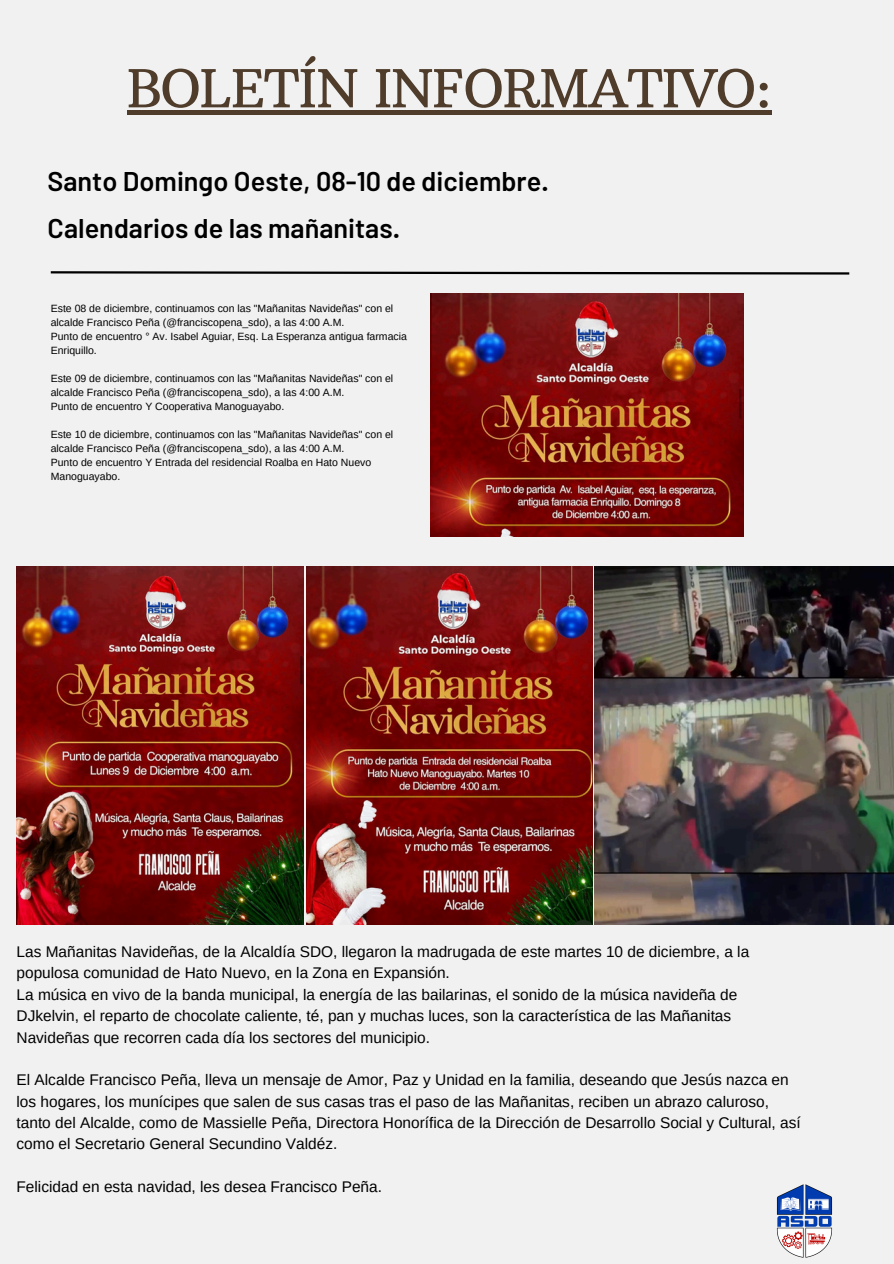
<style>
.page{position:relative;width:894px;height:1264px;background:#fff}
.page>*{position:absolute;margin:0;border:0;box-sizing:border-box;transform-origin:0 0}
.t1{font:52.2px "Arbutus Slab";letter-spacing:-.02em;color:#4f3c2b}
.t2{font:600 27px "Barlow";color:#000}
.t3{font:15.45px/21.3px "Arimo";color:#000}
.t4{font:10.5px/14px "Arimo";color:#000}
</style>
<div class="page">
<div style="left:0;top:0;width:893px;height:1263px;background:#f1f1f1"></div>
<img style="left:776px;top:1184px;width:57px;height:74px">
<svg style="left:50px;top:271px;width:800px;height:4px"></svg>
<img style="left:430px;top:293px;width:313px;height:243px">
<img style="left:17px;top:567px;width:286px;height:357px">
<img style="left:307px;top:567px;width:285px;height:357px">
<img style="left:594px;top:567px;width:299px;height:357px">
<hr style="left:127px;top:111px;width:644px;height:4px;background:#4f3c2b">
<p class="t1" style="left:127px;top:56px;width:646px">BOLETÍN INFORMATIVO:</p>
<p class="t2" style="left:48px;top:164px;width:502px">Santo Domingo Oeste, 08-10 de diciembre.</p>
<p class="t2" style="left:48px;top:211px;width:354px">Calendarios de las mañanitas.</p>
<h1 class="t4" style="left:51px;top:301px;width:344px">Este 08 de diciembre, continuamos con las "Mañanitas Navideñas" con el alcalde Francisco Peña (@franciscopena_sdo), a las 4:00 A.M.</h1>
<h2 class="t4" style="left:51px;top:329px;width:357px">Punto de encuentro ° Av. Isabel Aguiar, Esq. La Esperanza antigua farmacia<br>Enriquillo.</h2>
<h2 class="t4" style="left:51px;top:371px;width:344px">Este 09 de diciembre, continuamos con las "Mañanitas Navideñas" con el alcalde Francisco Peña (@franciscopena_sdo), a las 4:00 A.M.</h2>
<p class="t4" style="left:51px;top:399px;width:235px">Punto de encuentro Y Cooperativa Manoguayabo.</p>
<p class="t4" style="left:51px;top:427px;width:344px">Este 10 de diciembre, continuamos con las "Mañanitas Navideñas" con el alcalde Francisco Peña (@franciscopena_sdo), a las 4:00 A.M.</p>
<p class="t4" style="left:51px;top:455px;width:322px">Punto de encuentro Y Entrada del residencial Roalba en Hato Nuevo<br>Manoguayabo.</p>
<p class="t3" style="left:17px;top:941px;width:734px">Las Mañanitas Navideñas, de la Alcaldía SDO, llegaron la madrugada de este martes 10 de diciembre, a la populosa comunidad de Hato Nuevo, en la Zona en Expansión.<br>La música en vivo de la banda municipal, la energía de las bailarinas, el sonido de la música navideña de DJkelvin, el reparto de chocolate caliente, té, pan y muchas luces, son la característica de las Mañanitas Navideñas que recorren cada día los sectores del municipio.</p>
<p class="t3" style="left:17px;top:1069px;width:785px">El Alcalde Francisco Peña, lleva un mensaje de Amor, Paz y Unidad en la familia, deseando que Jesús nazca en los hogares, los munícipes que salen de sus casas tras el paso de las Mañanitas, reciben un abrazo caluroso, tanto del Alcalde, como de Massielle Peña, Directora Honorífica de la Dirección de Desarrollo Social y Cultural, así como el Secretario General Secundino Valdéz.</p>
<p class="t3" style="left:17px;top:1176px;width:367px">Felicidad en esta navidad, les desea Francisco Peña.</p>
</div>
